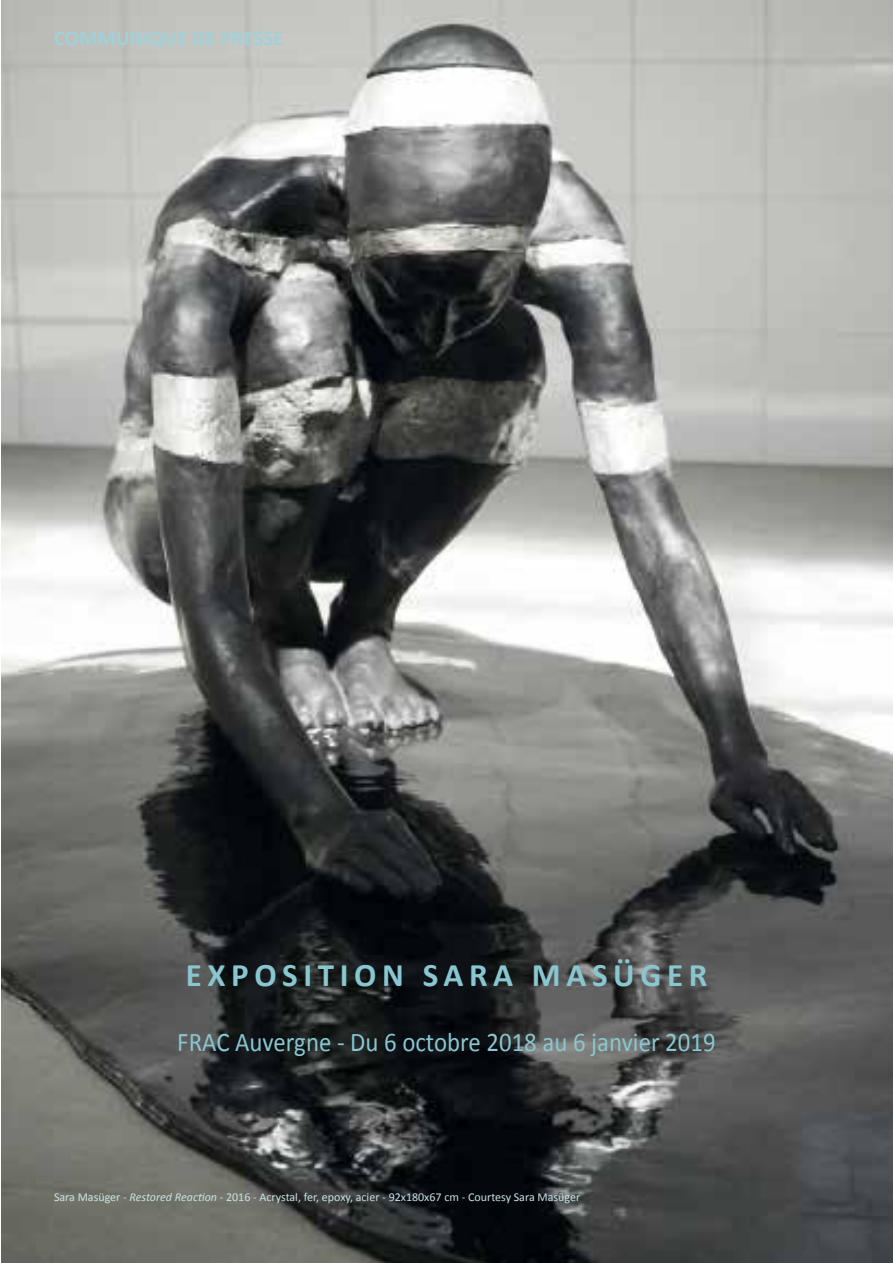
<style>
.page{position:relative;width:893px;height:1263px;background:#fff}
.page>*{position:absolute;margin:0;border:0;box-sizing:border-box;transform-origin:0 0}
.t1{font:700 33px "Calibri";letter-spacing:.17em;color:#89c6d0}
.t2{font:27px "Calibri";color:#89c6d0;scale:.92 1}
.t3{font:700 21px "Calibri";color:#a1d1d8}
.t4{font:12px "Calibri";color:#c8e3e7}
.s1{font-style:italic}
</style>
<div class="page">
<img style="left:1px;top:0;width:892px;height:1263px">
<h3 class="t3" style="left:54px;top:25px;width:231px">COMMUNIQUE DE PRESSE</h3>
<h1 class="t1" style="left:186px;top:954px;width:523px">EXPOSITION SARA MASÜGER</h1>
<h2 class="t2" style="left:177px;top:1025px;width:587px">FRAC Auvergne - Du 6 octobre 2018 au 6 janvier 2019</h2>
<p class="t4" style="left:54px;top:1189px;width:528px">Sara Masüger - <span class="s1">Restored Reaction</span> - 2016 - Acrystal, fer, epoxy, acier - 92x180x67 cm - Courtesy Sara Masüger</p>
</div>
